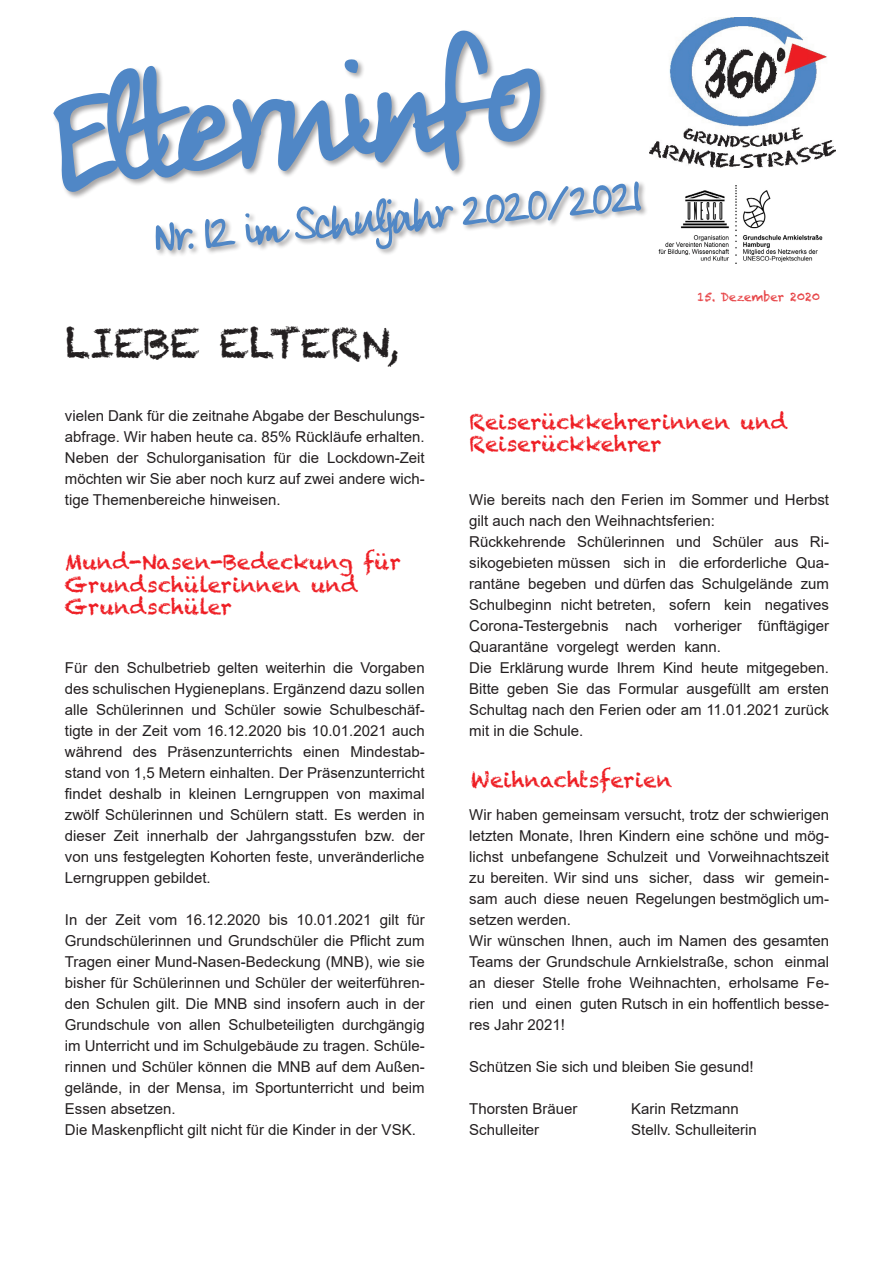
<style>
.page{position:relative;width:893px;height:1263px;background:#fff}
.page>*{position:absolute;margin:0;border:0;box-sizing:border-box;transform-origin:0 0}
.t1{font:700 156.6px "Claudias Hand Pro";color:#5087c6}
.t2{font:700 48px "Claudias Hand Pro";color:#5087c6}
.t3{font:40.5px "Chalkduster";letter-spacing:-.01em;color:#231f20}
.t4{font:21px/22.5px "Chalkduster";color:#ee1d23}
.t5{font:15px/21px "Arial";color:#231f20;text-align:justify}
.t6{font:12px "Chalkduster";color:#e74447}
</style>
<div class="page">
<img style="left:649px;top:18px;width:187px;height:150px">
<div style="left:52px;top:29px;width:496px;height:171px;background:#231f20;opacity:.4"></div>
<div style="left:154px;top:180px;width:495px;height:78px;background:#231f20;opacity:.4"></div>
<img style="left:658px;top:185px;width:165px;height:79px">
<p class="t1" style="left:40px;top:40px;width:494px;rotate:-5deg">Elterninfo</p>
<p class="t2" style="left:150px;top:208px;width:491px;rotate:-5deg">Nr. 12 im Schuljahr 2020/2021</p>
<p class="t3" style="left:65px;top:320px;width:336px">LIEBE ELTERN,</p>
<p class="t6" style="left:697px;top:290px;width:125px">15. Dezember 2020</p>
<p class="t5" style="left:65px;top:405px;width:361px">vielen Dank für die zeitnahe Abgabe der Beschulungs&shy;abfrage. Wir haben heute ca. 85% Rückläufe erhalten.</p>
<p class="t5" style="left:65px;top:447px;width:361px">Neben der Schulorganisation für die Lockdown-Zeit möchten wir Sie aber noch kurz auf zwei andere wich&shy;tige Themenbereiche hinweisen.</p>
<p class="t4" style="left:65px;top:551px;width:337px">Mund-Nasen-Bedeckung für<br>Grundschülerinnen und<br>Grundschüler</p>
<p class="t5" style="left:65px;top:657px;width:361px">Für den Schulbetrieb gelten weiterhin die Vorgaben des schulischen Hygieneplans. Ergänzend dazu sollen alle Schülerinnen und Schüler sowie Schulbeschäf&shy;tigte in der Zeit vom 16.12.2020 bis 10.01.2021 auch während des Präsenzunterrichts einen Mindestab&shy;stand von 1,5 Metern einhalten. Der Präsenzunterricht findet deshalb in kleinen Lerngruppen von maximal zwölf Schülerinnen und Schülern statt. Es werden in dieser Zeit innerhalb der Jahrgangsstufen bzw. der von uns festgelegten Kohorten feste, unveränderliche Lerngruppen gebildet.</p>
<p class="t5" style="left:65px;top:909px;width:361px">In der Zeit vom 16.12.2020 bis 10.01.2021 gilt für Grundschülerinnen und Grundschüler die Pflicht zum Tragen einer Mund-Nasen-Bedeckung (MNB), wie sie bisher für Schülerinnen und Schüler der weiterführen&shy;den Schulen gilt. Die MNB sind insofern auch in der Grundschule von allen Schulbeteiligten durchgängig im Unterricht und im Schulgebäude zu tragen. Schüle&shy;rinnen und Schüler können die MNB auf dem Außen&shy;gelände, in der Mensa, im Sportunterricht und beim Essen absetzen.</p>
<p class="t5" style="left:65px;top:1119px;width:352px">Die Maskenpflicht gilt nicht für die Kinder in der VSK.</p>
<p class="t4" style="left:469px;top:410px;width:319px">Reiserückkehrerinnen und<br>Reiserückkehrer</p>
<p class="t5" style="left:469px;top:489px;width:361px">Wie bereits nach den Ferien im Sommer und Herbst gilt auch nach den Weihnachtsferien:</p>
<p class="t5" style="left:469px;top:531px;width:361px">Rückkehrende Schülerinnen und Schüler aus Ri&shy;sikogebieten müssen sich in die erforderliche Qua&shy;rantäne begeben und dürfen das Schulgelände zum Schulbeginn nicht betreten, sofern kein negatives Corona-Testergebnis nach vorheriger fünftägiger Quarantäne vorgelegt werden kann.</p>
<p class="t5" style="left:469px;top:657px;width:361px">Die Erklärung wurde Ihrem Kind heute mitgegeben.</p>
<p class="t5" style="left:469px;top:678px;width:361px">Bitte geben Sie das Formular ausgefüllt am ersten Schultag nach den Ferien oder am 11.01.2021 zurück mit in die Schule.</p>
<p class="t4" style="left:471px;top:769px;width:203px">Weihnachtsferien</p>
<p class="t5" style="left:469px;top:804px;width:361px">Wir haben gemeinsam versucht, trotz der schwierigen letzten Monate, Ihren Kindern eine schöne und mög&shy;lichst unbefangene Schulzeit und Vorweihnachtszeit zu bereiten. Wir sind uns sicher, dass wir gemein&shy;sam auch diese neuen Regelungen bestmöglich um&shy;setzen werden.</p>
<p class="t5" style="left:469px;top:930px;width:361px">Wir wünschen Ihnen, auch im Namen des gesamten Teams der Grundschule Arnkielstraße, schon einmal an dieser Stelle frohe Weihnachten, erholsame Fe&shy;rien und einen guten Rutsch in ein hoffentlich besse&shy;res Jahr 2021!</p>
<p class="t5" style="left:469px;top:1056px;width:286px">Schützen Sie sich und bleiben Sie gesund!</p>
<p class="t5" style="left:469px;top:1098px;width:110px">Thorsten Bräuer</p>
<p class="t5" style="left:631px;top:1098px;width:109px">Karin Retzmann</p>
<p class="t5" style="left:469px;top:1119px;width:72px">Schulleiter</p>
<p class="t5" style="left:631px;top:1119px;width:127px">Stellv. Schulleiterin</p>
</div>
